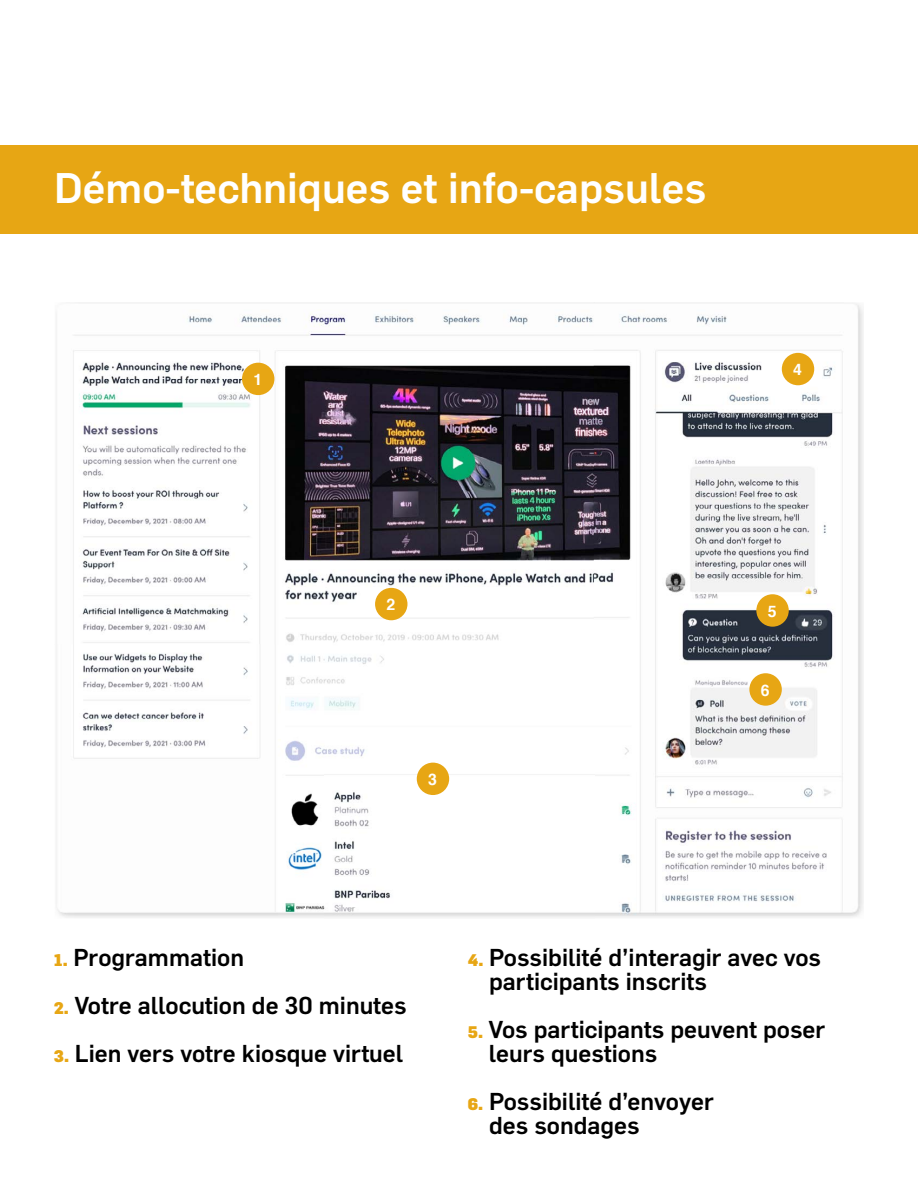
<style>
.page{position:relative;width:918px;height:1188px;background:#fff}
.page>*{position:absolute;margin:0;border:0;box-sizing:border-box;transform-origin:0 0}
.t1{font:500 42px "Flama";color:#fff}
.t2{font:500 24px/24px "Flama";color:#000}
.t3{font:700 15.9px "Helvetica";color:#fff}
.s1{font-weight:900;font-size:16.5px;color:#e7a614}
</style>
<div class="page">
<img style="left:56px;top:302px;width:538px;height:342px">
<img style="left:594px;top:302px;width:269px;height:616px">
<img style="left:56px;top:644px;width:268px;height:274px">
<img style="left:324px;top:772px;width:271px;height:146px">
<img style="left:282px;top:620px;width:355px;height:152px">
<div style="left:242px;top:363px;width:32px;height:32px;background:#e7a614;border-radius:50%"></div>
<div style="left:375px;top:588px;width:32px;height:32px;background:#e7a614;border-radius:50%"></div>
<div style="left:417px;top:763px;width:32px;height:32px;background:#e7a614;border-radius:50%"></div>
<div style="left:749px;top:673px;width:33px;height:33px;background:#e7a614;border-radius:50%"></div>
<div style="left:756px;top:594px;width:33px;height:33px;background:#e7a614;border-radius:50%"></div>
<div style="left:782px;top:353px;width:32px;height:32px;background:#e7a614;border-radius:50%"></div>
<div style="left:0;top:146px;width:918px;height:88px;background:#e7a614"></div>
<h1 class="t1" style="left:54px;top:163px;width:654px">Démo-techniques et info-capsules</h1>
<p class="t3" style="left:254px;top:367px;width:10px">1</p>
<p class="t3" style="left:793px;top:357px;width:10px">4</p>
<p class="t3" style="left:387px;top:592px;width:10px">2</p>
<p class="t3" style="left:428px;top:767px;width:10px">3</p>
<p class="t3" style="left:768px;top:598px;width:10px">5</p>
<p class="t3" style="left:761px;top:677px;width:10px">6</p>
<p class="t2" style="left:54px;top:945px;width:192px"><span class="s1">1.</span> Programmation</p>
<p class="t2" style="left:54px;top:993px;width:354px"><span class="s1">2.</span> Votre allocution de 30 minutes</p>
<p class="t2" style="left:54px;top:1041px;width:351px"><span class="s1">3.</span> Lien vers votre kiosque virtuel</p>
<p class="t2" style="left:489px;top:945px;width:333px;text-indent:-21px"><span class="s1">4.</span> Possibilité d’interagir avec vos participants inscrits</p>
<p class="t2" style="left:489px;top:1017px;width:338px;text-indent:-21px"><span class="s1">5.</span> Vos participants peuvent poser leurs questions</p>
<p class="t2" style="left:489px;top:1089px;width:226px;text-indent:-21px"><span class="s1">6.</span> Possibilité d’envoyer des sondages</p>
</div>
